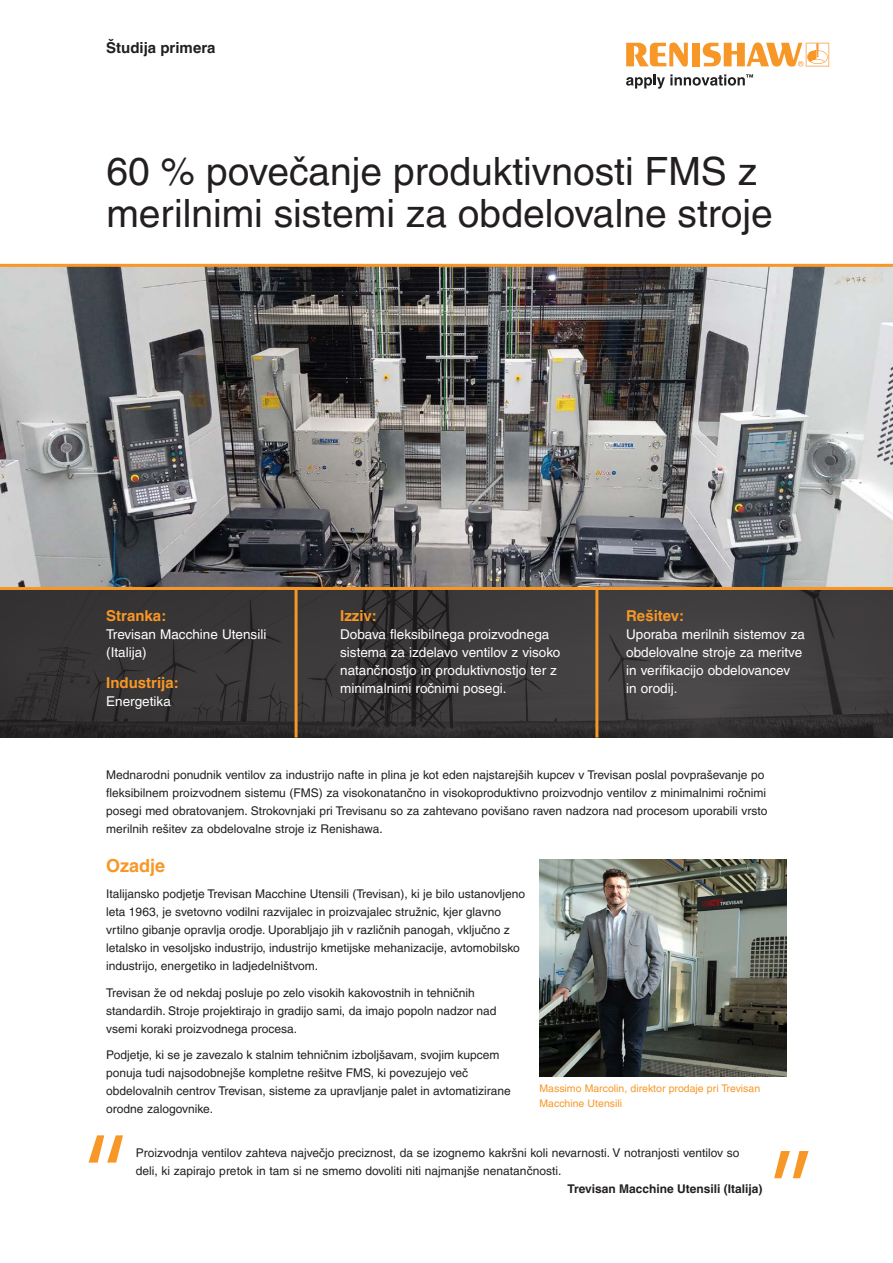
<style>
.page{position:relative;width:893px;height:1263px;background:#fff}
.page>*{position:absolute;margin:0;border:0;box-sizing:border-box;transform-origin:0 0}
.Case_study__Title_24{font:39px/42px "Helvetica LT Pro";color:#231f20}
.Main_body_heading_te{font:700 18px "Helvetica LT Pro";color:#f79727}
.Industry_box__Headin{font:700 15px "Helvetica LT Pro";color:#f79727}
.Case_study__Front_pa{font:700 15px "Helvetica LT Pro";color:#231f20}
.Industry_box__Main_t{font:13.5px/18px "Helvetica LT Pro";color:#fff}
.Main_body_heading_te-2{font:12px/18px "Helvetica LT Pro";color:#231f20}
.Main_body_text_8pt{font:12px/18px "Helvetica LT Pro";color:#231f20}
.t1{font:700 12px "Helvetica LT Pro";color:#231f20}
.Caption_text_7pt{font:10.5px/15px "Helvetica LT Pro";color:#f79727}
</style>
<div class="page">
<svg style="left:0;top:590px;width:893px;height:147px;background:#3a3738"></svg>
<hr style="left:295px;top:589px;width:3px;height:148px;background:#f79727">
<hr style="left:595px;top:589px;width:3px;height:148px;background:#f79727">
<svg style="left:626px;top:43px;width:62px;height:24px"></svg>
<div style="left:692px;top:43px;width:8px;height:23px;background:#f79727"></div>
<svg style="left:703px;top:43px;width:126px;height:24px"></svg>
<svg style="left:626px;top:74px;width:127px;height:15px"></svg>
<svg style="left:0;top:264px;width:893px;height:326px;background:#838180"></svg>
<img style="left:539px;top:859px;width:248px;height:217px">
<svg style="left:89px;top:1135px;width:34px;height:27px"></svg>
<svg style="left:774px;top:1151px;width:35px;height:27px"></svg>
<p class="Case_study__Front_pa" style="left:106px;top:39px;width:111px">Študija primera</p>
<p class="Case_study__Title_24" style="left:106px;top:151px;width:668px">60 % povečanje produktivnosti FMS z merilnimi sistemi za obdelovalne stroje</p>
<p class="Industry_box__Headin" style="left:106px;top:606px;width:62px">Stranka:</p>
<p class="Industry_box__Main_t" style="left:106px;top:625px;width:162px">Trevisan Macchine Utensili (Italija)</p>
<p class="Industry_box__Headin" style="left:106px;top:673px;width:74px">Industrija:</p>
<p class="Industry_box__Main_t" style="left:106px;top:692px;width:66px">Energetika</p>
<p class="Industry_box__Headin" style="left:340px;top:606px;width:38px">Izziv:</p>
<p class="Industry_box__Main_t" style="left:340px;top:625px;width:222px">Dobava fleksibilnega proizvodnega sistema za izdelavo ventilov z visoko natančnostjo in produktivnostjo ter z minimalnimi ročnimi posegi.</p>
<p class="Industry_box__Headin" style="left:626px;top:606px;width:60px">Rešitev:</p>
<p class="Industry_box__Main_t" style="left:626px;top:625px;width:180px">Uporaba merilnih sistemov za obdelovalne stroje za meritve in verifikacijo obdelovancev<br>in orodij.</p>
<p class="Main_body_text_8pt" style="left:106px;top:766px;width:663px">Mednarodni ponudnik ventilov za industrijo nafte in plina je kot eden najstarejših kupcev v Trevisan poslal povpraševanje po fleksibilnem proizvodnem sistemu (FMS) za visokonatančno in visokoproduktivno proizvodnjo ventilov z minimalnimi ročnimi posegi med obratovanjem. Strokovnjaki pri Trevisanu so za zahtevano povišano raven nadzora nad procesom uporabili vrsto merilnih rešitev za obdelovalne stroje iz Renishawa.</p>
<p class="Main_body_heading_te" style="left:106px;top:855px;width:61px">Ozadje</p>
<p class="Main_body_heading_te-2" style="left:106px;top:885px;width:420px">Italijansko podjetje Trevisan Macchine Utensili (Trevisan), ki je bilo ustanovljeno leta 1963, je svetovno vodilni razvijalec in proizvajalec stružnic, kjer glavno vrtilno gibanje opravlja orodje. Uporabljajo jih v različnih panogah, vključno z letalsko in vesoljsko industrijo, industrijo kmetijske mehanizacije, avtomobilsko industrijo, energetiko in ladjedelništvom.</p>
<p class="Main_body_heading_te-2" style="left:106px;top:984px;width:392px">Trevisan že od nekdaj posluje po zelo visokih kakovostnih in tehničnih standardih. Stroje projektirajo in gradijo sami, da imajo popoln nadzor nad vsemi koraki proizvodnega procesa.</p>
<p class="Main_body_heading_te-2" style="left:106px;top:1046px;width:406px">Podjetje, ki se je zavezalo k stalnim tehničnim izboljšavam, svojim kupcem ponuja tudi najsodobnejše kompletne rešitve FMS, ki povezujejo več obdelovalnih centrov Trevisan, sisteme za upravljanje palet in avtomatizirane orodne zalogovnike.</p>
<p class="Caption_text_7pt" style="left:539px;top:1081px;width:222px">Massimo Marcolin, direktor prodaje pri Trevisan<br>Macchine Utensili</p>
<p class="Main_body_text_8pt" style="left:136px;top:1144px;width:605px">Proizvodnja ventilov zahteva največjo preciznost, da se izognemo kakršni koli nevarnosti. V notranjosti ventilov so deli, ki zapirajo pretok in tam si ne smemo dovoliti niti najmanjše nenatančnosti.</p>
<p class="t1" style="left:568px;top:1181px;width:196px">Trevisan Macchine Utensili (Italija)</p>
</div>
